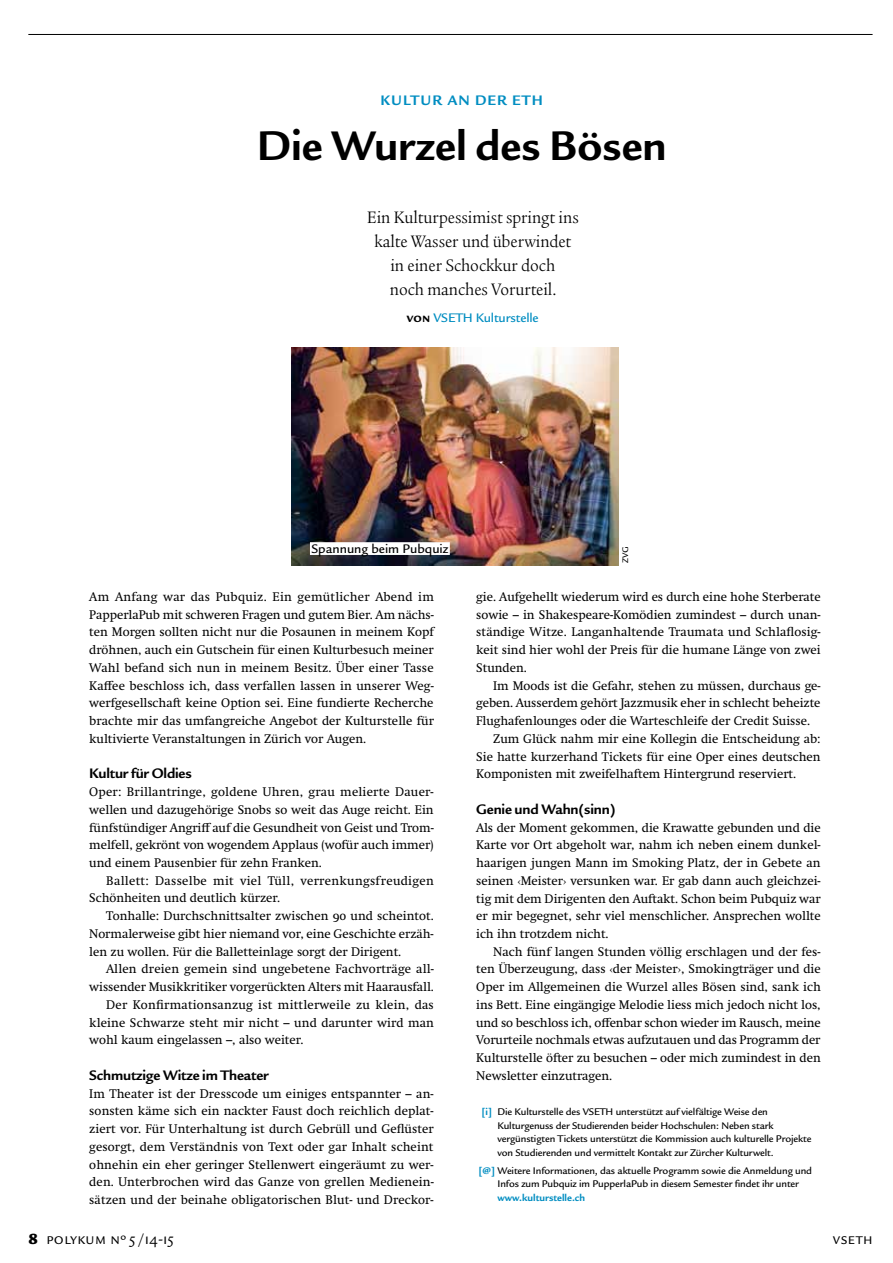
<style>
.page{position:relative;width:893px;height:1263px;background:#fff}
.page>*{position:absolute;margin:0;border:0;box-sizing:border-box;transform-origin:0 0}
.t1{font:700 45px "Legacy Sans ITC Std";color:#000}
.t2{font:condensed 18px/24px "Legacy Serif ITC Std";color:#000;text-align:center;scale:1.1 1}
.t3{font:16.5px "Legacy Sans ITC Std";letter-spacing:.03em;color:#000}
.t4{font:700 15px "Legacy Sans ITC Std";letter-spacing:-.01em;color:#000}
.t5{font:700 15px "Legacy Sans ITC Std";letter-spacing:.185em;color:#008dc1}
.t6{font:500 13.5px "Legacy Sans ITC Std";letter-spacing:-.01em;color:#008dc1}
.t7{font:500 13.5px "Legacy Sans ITC Std";color:#000}
.t8{font:12.75px/17.7px "Swift Neue LT Pro";color:#000;text-align:justify}
.t9{font:12.75px/17.7px "Swift Neue LT Pro";letter-spacing:.025em;color:#000}
.t10{font:12.75px "Swift Neue LT Pro";letter-spacing:.02em;color:#000}
.t11{font:12px "Legacy Sans ITC Std";color:#000}
.t12{font:500 10.5px/13.5px "Legacy Sans ITC Std";letter-spacing:-.01em;color:#000}
.t13{font:700 10.5px "Legacy Sans ITC Std";color:#008dc1}
.s1{font-weight:700;color:#000}
.s2{font-family:"Legacy Serif ITC Std";font-stretch:condensed}
.s3{font-weight:700;color:#008dc1}
.s4{font-weight:900}
</style>
<div class="page">
<img style="left:292px;top:348px;width:326px;height:217px">
<div style="left:310px;top:542px;width:140px;height:13px;background:#fff"></div>
<hr style="left:28px;top:34px;width:845px;height:1px;background:#000">
<p class="t5" style="left:381px;top:91px;width:143px">kultur an der eth</p>
<h1 class="t1" style="left:257px;top:120px;width:411px">Die Wurzel des Bösen</h1>
<h2 class="t2" style="left:367px;top:206px;width:194px">Ein Kulturpessimist springt ins kalte Wasser und überwindet in einer Schockkur doch<br>noch manches Vorurteil.</h2>
<p class="t6" style="left:407px;top:310px;width:133px"><span class="s1">von</span> VSETH Kulturstelle</p>
<p class="t7" style="left:311px;top:541px;width:138px">Spannung beim Pubquiz</p>
<p class="t11" style="left:618px;top:563px;width:19px;rotate:-90deg">ZVG</p>
<p class="t8" style="left:89px;top:588px;width:346px">Am Anfang war das Pubquiz. Ein gemütlicher Abend im PapperlaPub mit schweren Fragen und gutem Bier. Am nächs&shy;ten Morgen sollten nicht nur die Posaunen in meinem Kopf dröhnen, auch ein Gutschein für einen Kulturbesuch meiner Wahl befand sich nun in meinem Besitz. Über einer Tasse Kaffee beschloss ich, dass verfallen lassen in unserer Weg&shy;werfgesellschaft keine Option sei. Eine fundierte Recherche brachte mir das umfangreiche Angebot der Kulturstelle für kultivierte Veranstaltungen in Zürich vor Augen.</p>
<p class="t4" style="left:89px;top:765px;width:104px">Kultur für Oldies</p>
<p class="t8" style="left:89px;top:783px;width:346px">Oper: Brillantringe, goldene Uhren, grau melierte Dauer&shy;wellen und dazugehörige Snobs so weit das Auge reicht. Ein fünfstündiger Angriff auf die Gesundheit von Geist und Trom&shy;melfell, gekrönt von wogendem Applaus (wofür auch immer) und einem Pausenbier für zehn Franken.</p>
<p class="t9" style="left:89px;top:871px;width:346px;text-indent:17px">Ballett: Dasselbe mit viel Tüll, verrenkungsfreudigen<br>Schönheiten und deutlich kürzer.</p>
<p class="t8" style="left:89px;top:907px;width:346px;text-indent:17px">Tonhalle: Durchschnittsalter zwischen 90 und scheintot.<br>Normalerweise gibt hier niemand vor, eine Geschichte erzäh&shy;len zu wollen. Für die Balletteinlage sorgt der Dirigent.</p>
<p class="t8" style="left:106px;top:960px;width:329px">Allen dreien gemein sind ungebetene Fachvorträge all-</p>
<p class="t8" style="left:89px;top:978px;width:346px">wissender Musikkritiker vorgerückten Alters mit Haarausfall.</p>
<p class="t10" style="left:106px;top:997px;width:329px">Der Konfirmationsanzug ist mittlerweile zu klein, das</p>
<p class="t8" style="left:89px;top:1013px;width:346px">kleine Schwarze steht mir nicht – und darunter wird man</p>
<p class="t8" style="left:89px;top:1031px;width:216px">wohl kaum eingelassen –, also weiter.</p>
<p class="t4" style="left:89px;top:1066px;width:181px">Schmutzige Witze im Theater</p>
<p class="t8" style="left:89px;top:1084px;width:346px">Im Theater ist der Dresscode um einiges entspannter – an&shy;sonsten käme sich ein nackter Faust doch reichlich deplat&shy;ziert vor. Für Unterhaltung ist durch Gebrüll und Geflüster gesorgt, dem Verständnis von Text oder gar Inhalt scheint ohnehin ein eher geringer Stellenwert eingeräumt zu wer&shy;den. Unterbrochen wird das Ganze von grellen Medienein&shy;sätzen und der beinahe obligatorischen Blut- und Dreckor-</p>
<p class="t8" style="left:476px;top:588px;width:346px">gie. Aufgehellt wiederum wird es durch eine hohe Sterberate sowie – in Shakespeare-Komödien zumindest – durch unan&shy;ständige Witze. Langanhaltende Traumata und Schlaflosig&shy;keit sind hier wohl der Preis für die humane Länge von zwei Stunden.</p>
<p class="t8" style="left:493px;top:676px;width:329px">Im Moods ist die Gefahr, stehen zu müssen, durchaus ge-</p>
<p class="t8" style="left:476px;top:694px;width:346px">geben. Ausserdem gehört Jazzmusik eher in schlecht beheizte</p>
<p class="t8" style="left:476px;top:712px;width:335px">Flughafenlounges oder die Warteschleife der Credit Suisse.</p>
<p class="t8" style="left:493px;top:730px;width:329px">Zum Glück nahm mir eine Kollegin die Entscheidung ab:</p>
<p class="t8" style="left:476px;top:747px;width:346px">Sie hatte kurzerhand Tickets für eine Oper eines deutschen</p>
<p class="t8" style="left:476px;top:765px;width:321px">Komponisten mit zweifelhaftem Hintergrund reserviert.</p>
<p class="t4" style="left:476px;top:800px;width:141px">Genie und Wahn(sinn)</p>
<p class="t8" style="left:476px;top:818px;width:346px">Als der Moment gekommen, die Krawatte gebunden und die Karte vor Ort abgeholt war, nahm ich neben einem dunkel&shy;haarigen jungen Mann im Smoking Platz, der in Gebete an seinen <span class="s2">‹</span>Meister<span class="s2">›</span> versunken war. Er gab dann auch gleichzei&shy;tig mit dem Dirigenten den Auftakt. Schon beim Pubquiz war er mir begegnet, sehr viel menschlicher. Ansprechen wollte ich ihn trotzdem nicht.</p>
<p class="t8" style="left:476px;top:942px;width:346px;text-indent:17px">Nach fünf langen Stunden völlig erschlagen und der fes&shy;ten Überzeugung, dass <span class="s2">‹</span>der Meister<span class="s2">›</span>, Smokingträger und die Oper im Allgemeinen die Wurzel alles Bösen sind, sank ich ins Bett. Eine eingängige Melodie liess mich jedoch nicht los, und so beschloss ich, offenbar schon wieder im Rausch, meine Vorurteile nochmals etwas aufzutauen und das Programm der Kulturstelle öfter zu besuchen – oder mich zumindest in den Newsletter einzutragen.</p>
<p class="t12" style="left:497px;top:1105px;width:315px;text-indent:-16px"><span class="s3">[i]</span> Die Kulturstelle des VSETH unterstützt auf vielfältige Weise den Kulturgenuss der Studierenden beider Hochschulen: Neben stark vergünstigten Tickets unterstützt die Kommission auch kulturelle Projekte von Studierenden und vermittelt Kontakt zur Zürcher Kulturwelt.</p>
<p class="t12" style="left:478px;top:1164px;width:335px;text-align:center"><span class="s3">[@]</span> Weitere Informationen, das aktuelle Programm sowie die Anmeldung und<br>Infos zum Pubquiz im PupperlaPub in diesem Semester findet ihr unter</p>
<p class="t13" style="left:497px;top:1191px;width:89px">www.kulturstelle.ch</p>
<p class="t3" style="left:28px;top:1229px;width:147px"><span class="s4">8</span> Polykum Nº5 /14-15</p>
<p class="t3" style="left:833px;top:1229px;width:17px">VSETH</p>
</div>
